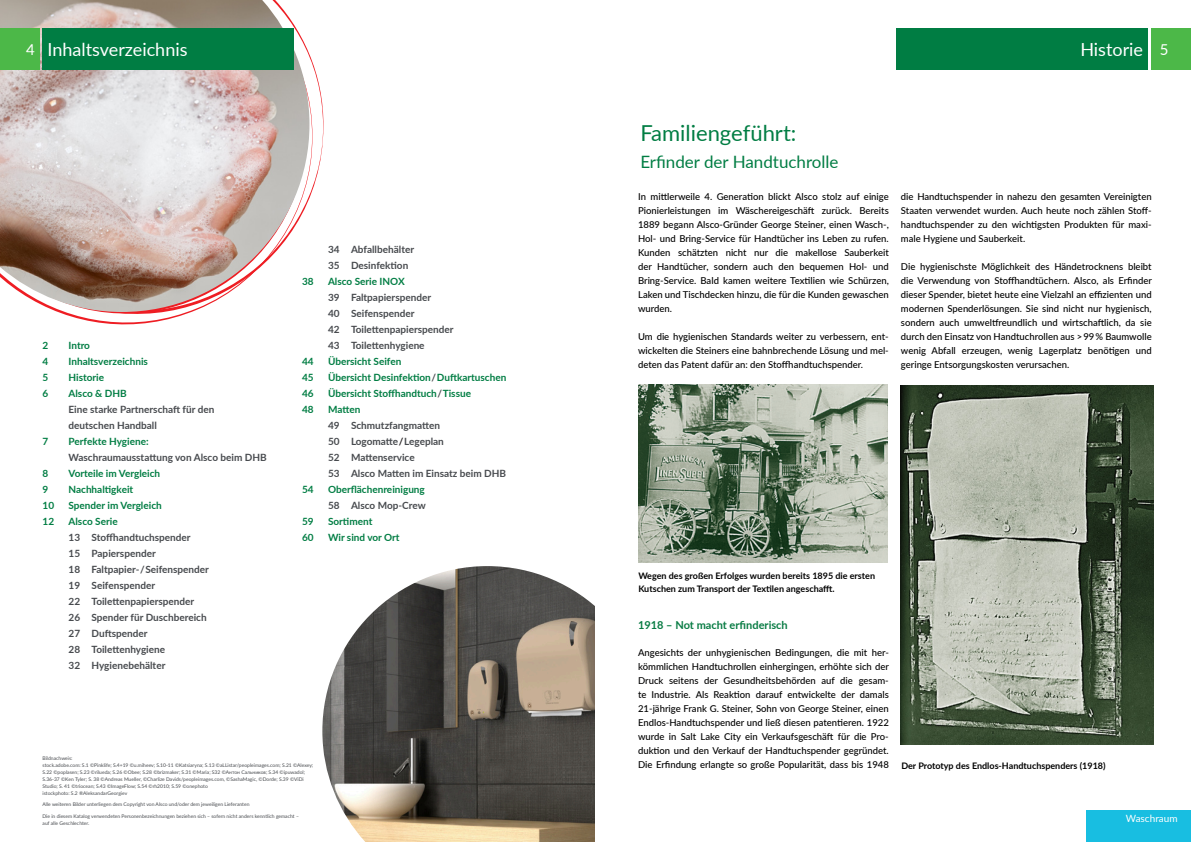
<style>
.page{position:relative;width:1191px;height:842px;background:#fff}
.page>*{position:absolute;margin:0;border:0;box-sizing:border-box;transform-origin:0 0}
.t1{font:22px "Lato";color:#007d43}
.t2{font:18px "Lato";color:#fff}
.t3{font:17px "Lato";color:#007d43}
.t4{font:15px "Lato";color:#fff}
.t5{font:700 11px "Lato";color:#097c44}
.t6{font:700 10px/16px "Lato";color:#474a4e}
.t7{font:700 10px "Lato";color:#007d43}
.t8{font:10px "Lato";color:#fff}
.t9{font:500 9.5px/14px "Lato";color:#000001;text-align:justify}
.t10{font:700 9px/13px "Lato";color:#000001}
.t11{font:5px/7px "Lato";color:#474a4e}
.s1{font-size:15px}
.s2{color:#474a4e}
.s3{color:#231f20}
</style>
<div class="page">
<img style="left:322px;top:566px;width:273px;height:276px">
<svg style="left:58px;top:53px;width:265px;height:271px"></svg>
<img style="left:0;top:0;width:309px;height:312px">
<img style="left:901px;top:386px;width:252px;height:359px">
<img style="left:638px;top:385px;width:250px;height:177px">
<div style="left:0;top:28px;width:40px;height:42px;background:#4cb848"></div>
<div style="left:43px;top:28px;width:251px;height:42px;background:#007d43"></div>
<div style="left:1086px;top:810px;width:105px;height:32px;background:#18bee1"></div>
<div style="left:1151px;top:28px;width:40px;height:42px;background:#4cb848"></div>
<div style="left:896px;top:28px;width:252px;height:42px;background:#007d43"></div>
<h3 class="t4" style="left:26px;top:39px;width:10px">4</h3>
<h2 class="t2" style="left:47px;top:37px;width:141px">Inhaltsverzeichnis</h2>
<h2 class="t2" style="left:1080px;top:37px;width:90px">Historie <span class="s1">5</span></h2>
<p class="t7" style="left:43px;top:338px;width:7px">2</p>
<p class="t7" style="left:69px;top:338px;width:23px">Intro</p>
<p class="t7" style="left:43px;top:354px;width:7px">4</p>
<p class="t7" style="left:69px;top:354px;width:81px">Inhaltsverzeichnis</p>
<p class="t7" style="left:43px;top:370px;width:7px">5</p>
<p class="t7" style="left:69px;top:370px;width:37px">Historie</p>
<p class="t7" style="left:43px;top:386px;width:7px">6</p>
<p class="t7" style="left:69px;top:386px;width:60px">Alsco &amp; DHB</p>
<p class="t6" style="left:69px;top:401px;width:147px">Eine starke Partnerschaft für den deutschen Handball</p>
<p class="t7" style="left:43px;top:434px;width:7px">7</p>
<p class="t7" style="left:69px;top:434px;width:82px">Perfekte Hygiene:</p>
<p class="t6" style="left:69px;top:449px;width:200px">Waschraumausstattung von Alsco beim DHB</p>
<p class="t7" style="left:43px;top:466px;width:7px">8</p>
<p class="t7" style="left:69px;top:466px;width:93px">Vorteile im Vergleich</p>
<p class="t7" style="left:43px;top:482px;width:7px">9</p>
<p class="t7" style="left:69px;top:482px;width:66px">Nachhaltigkeit</p>
<p class="t7" style="left:43px;top:498px;width:13px">10</p>
<p class="t7" style="left:69px;top:498px;width:95px">Spender im Vergleich</p>
<p class="t7" style="left:43px;top:514px;width:13px">12</p>
<p class="t7" style="left:69px;top:514px;width:51px">Alsco Serie</p>
<p class="t6" style="left:69px;top:529px;width:142px">13 Stoffhandtuchspender<br>15 Papierspender<br>18 Faltpapier- / Seifenspender<br>19 Seifenspender<br>22 Toilettenpapierspender<br>26 Spender für Duschbereich<br>27 Duftspender<br>28 Toilettenhygiene<br>32 Hygienebehälter</p>
<p class="t6" style="left:328px;top:241px;width:88px">34 Abfallbehälter<br>35 Desinfektion</p>
<p class="t7" style="left:302px;top:274px;width:13px">38</p>
<p class="t7" style="left:328px;top:274px;width:78px">Alsco Serie INOX</p>
<p class="t6" style="left:328px;top:289px;width:127px">39 Faltpapierspender<br>40 Seifenspender<br>42 Toilettenpapierspender<br>43 Toilettenhygiene</p>
<p class="t7" style="left:302px;top:354px;width:13px">44</p>
<p class="t7" style="left:328px;top:354px;width:75px">Übersicht Seifen</p>
<p class="t7" style="left:302px;top:370px;width:13px">45</p>
<p class="t7" style="left:328px;top:370px;width:180px">Übersicht Desinfektion <span class="s2">/</span> Duftkartuschen</p>
<p class="t7" style="left:302px;top:386px;width:13px">46</p>
<p class="t7" style="left:328px;top:386px;width:145px">Übersicht Stoffhandtuch <span class="s2">/</span> Tissue</p>
<p class="t7" style="left:302px;top:402px;width:13px">48</p>
<p class="t7" style="left:328px;top:402px;width:34px">Matten</p>
<p class="t6" style="left:328px;top:417px;width:180px">49 Schmutzfangmatten<br>50 Logomatte <span class="s3">/</span> Legeplan<br>52 Mattenservice<br>53 Alsco Matten im Einsatz beim DHB</p>
<p class="t7" style="left:302px;top:482px;width:13px">54</p>
<p class="t7" style="left:328px;top:482px;width:98px">Oberflächenreinigung</p>
<p class="t6" style="left:328px;top:497px;width:99px">58 Alsco Mop-Crew</p>
<p class="t7" style="left:302px;top:514px;width:13px">59</p>
<p class="t7" style="left:328px;top:514px;width:46px">Sortiment</p>
<p class="t7" style="left:302px;top:530px;width:13px">60</p>
<p class="t7" style="left:328px;top:530px;width:73px">Wir sind vor Ort</p>
<p class="t11" style="left:43px;top:755px;width:272px">Bildnachweis:<br>stock.adobe.com: S.1 ©Pinklife; S.4+19 ©u.miheev; S.10-11 ©Katsiaryna; S.13 ©aLListar/peopleimages.com; S.21 ©Alexey; S.22 ©poplasen; S.23 ©rilueda; S.26 ©Obee; S.28 ©brizmaker; S.31 ©Maria; S32 ©Антон Сальников; S.34 ©ipuwadol; S.36-37 ©Ken Tyler; S. 38 ©Andreas Mueller, ©Charlize Davids/peopleimages.com, ©SashaMagic, ©Dorde; S.39 ©ViDi Studio; S. 41 ©triocean; S.43 ©ImageFlow; S.54 ©rh2010; S.59 ©onephoto<br>istockphoto: S.2 ®AleksandarGeorgiev</p>
<p class="t11" style="left:43px;top:801px;width:208px">Alle weiteren Bilder unterliegen dem Copyright von Alsco und/oder dem jeweiligen Lieferanten</p>
<p class="t11" style="left:43px;top:813px;width:258px">Die in diesem Katalog verwendeten Personenbezeichnungen beziehen sich – sofern nicht anders kenntlich gemacht – auf alle Geschlechter.</p>
<h1 class="t1" style="left:640px;top:117px;width:157px">Familiengeführt:</h1>
<h3 class="t3" style="left:640px;top:150px;width:200px">Erfinder der Handtuchrolle</h3>
<p class="t9" style="left:638px;top:189px;width:252px">In mittlerweile 4. Generation blickt Alsco stolz auf einige Pionierleistungen im Wäschereigeschäft zurück. Bereits 1889 begann Alsco-Gründer George Steiner, einen Wasch-, Hol- und Bring-Service für Handtücher ins Leben zu rufen.<br>Kunden schätzten nicht nur die makellose Sauberkeit der Handtücher, sondern auch den bequemen Hol- und Bring-Service. Bald kamen weitere Textilien wie Schürzen, Laken und Tischdecken hinzu, die für die Kunden gewaschen wurden.</p>
<p class="t9" style="left:638px;top:329px;width:252px">Um die hygienischen Standards weiter zu verbessern, ent&shy;wickelten die Steiners eine bahnbrechende Lösung und mel&shy;deten das Patent dafür an: den Stoffhandtuchspender.</p>
<p class="t9" style="left:901px;top:189px;width:252px">die Handtuchspender in nahezu den gesamten Vereinigten Staaten verwendet wurden. Auch heute noch zählen Stoff&shy;handtuchspender zu den wichtigsten Produkten für maxi&shy;male Hygiene und Sauberkeit.</p>
<p class="t9" style="left:901px;top:259px;width:252px">Die hygienischste Möglichkeit des Händetrocknens bleibt die Verwendung von Stoffhandtüchern. Alsco, als Erfinder dieser Spender, bietet heute eine Vielzahl an effizienten und modernen Spenderlösungen. Sie sind nicht nur hygienisch, sondern auch umweltfreundlich und wirtschaftlich, da sie durch den Einsatz von Handtuchrollen aus &gt;99 % Baumwolle wenig Abfall erzeugen, wenig Lagerplatz benötigen und geringe Entsorgungskosten verursachen.</p>
<p class="t10" style="left:638px;top:569px;width:238px">Wegen des großen Erfolges wurden bereits 1895 die ersten<br>Kutschen zum Transport der Textilen angeschafft.</p>
<p class="t5" style="left:638px;top:617px;width:151px">1918 – Not macht erfinderisch</p>
<p class="t9" style="left:638px;top:645px;width:252px">Angesichts der unhygienischen Bedingungen, die mit her&shy;kömmlichen Handtuchrollen einhergingen, erhöhte sich der Druck seitens der Gesundheitsbehörden auf die gesam&shy;te Industrie. Als Reaktion darauf entwickelte der damals 21-jährige Frank G. Steiner, Sohn von George Steiner, einen Endlos-Handtuchspender und ließ diesen patentieren. 1922 wurde in Salt Lake City ein Verkaufsgeschäft für die Pro&shy;duktion und den Verkauf der Handtuchspender gegründet.<br>Die Erfindung erlangte so große Popularität, dass bis 1948</p>
<p class="t10" style="left:901px;top:759px;width:206px">Der Prototyp des Endlos-Handtuchspenders (1918)</p>
<p class="t8" style="left:1125px;top:811px;width:53px">Waschraum</p>
</div>
